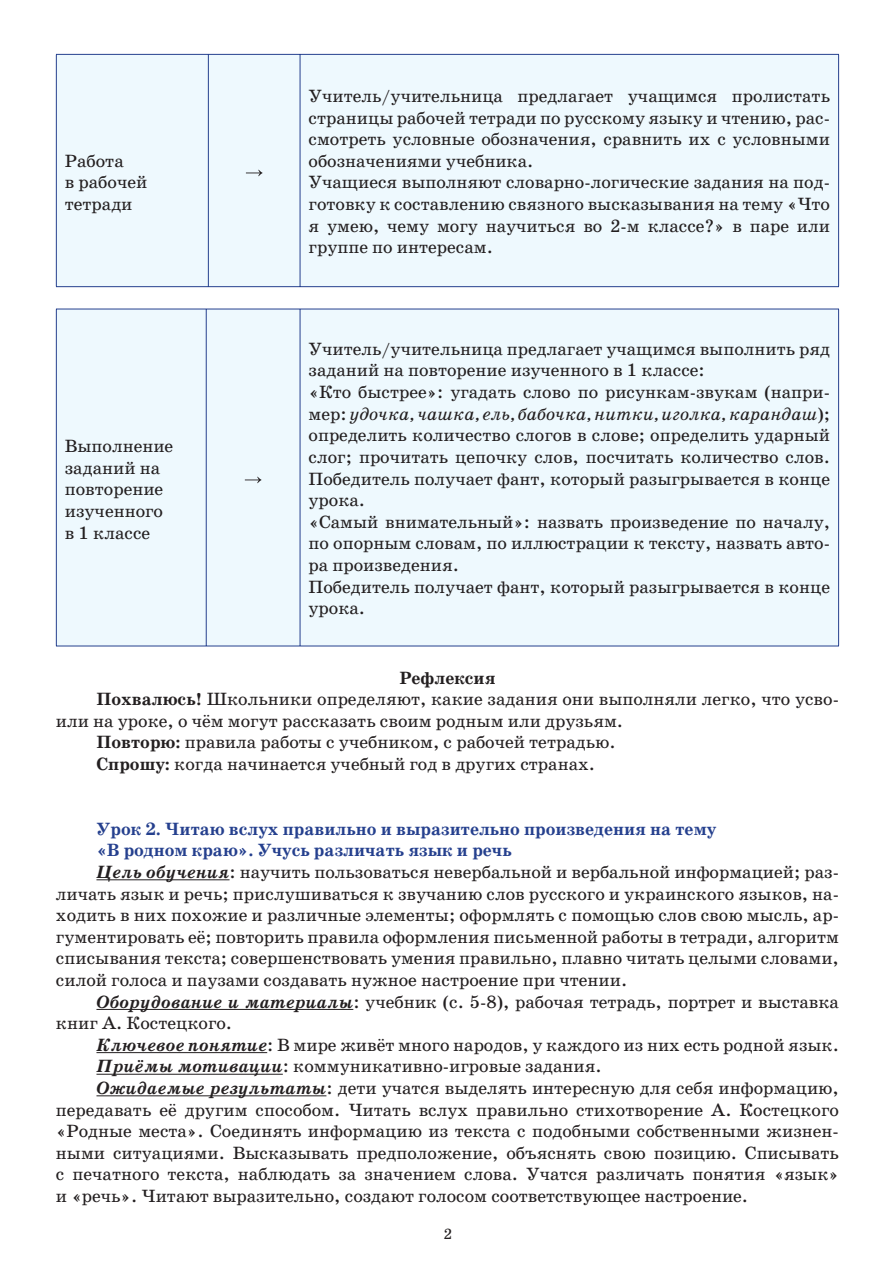
<style>
.page{position:relative;width:893px;height:1263px;background:#fff}
.page>*{position:absolute;margin:0;border:0;box-sizing:border-box;transform-origin:0 0}
.t1{font:18px/21.6px "School Book C";color:#231f20}
.t2{font:700 18px "School Book C";color:#25408e}
.t3{font:700 18px "School Book C";color:#231f20}
.t4{font:15px "School Book C";color:#231f20}
.s1{font-style:italic}
.s2{font-weight:700}
.s3{font-weight:700;font-style:italic}
</style>
<div class="page">
<hr style="left:96px;top:879px;width:134px;height:1px;background:#231f20">
<hr style="left:96px;top:1009px;width:257px;height:1px;background:#231f20">
<hr style="left:96px;top:1052px;width:171px;height:1px;background:#231f20">
<hr style="left:96px;top:1074px;width:187px;height:1px;background:#231f20">
<hr style="left:96px;top:1095px;width:230px;height:1px;background:#231f20">
<div style="left:57px;top:55px;width:781px;height:231px;background:#eef9fe"></div>
<hr style="left:56px;top:54px;width:152px;height:1px;background:#25408e">
<hr style="left:56px;top:55px;width:1px;height:231px;background:#25408e">
<hr style="left:56px;top:286px;width:152px;height:1px;background:#25408e">
<hr style="left:208px;top:54px;width:92px;height:1px;background:#25408e">
<hr style="left:208px;top:55px;width:1px;height:231px;background:#25408e">
<hr style="left:208px;top:286px;width:92px;height:1px;background:#25408e">
<hr style="left:300px;top:54px;width:539px;height:1px;background:#25408e">
<hr style="left:300px;top:55px;width:1px;height:231px;background:#25408e">
<hr style="left:838px;top:55px;width:1px;height:231px;background:#25408e">
<hr style="left:300px;top:286px;width:539px;height:1px;background:#25408e">
<svg style="left:246px;top:170px;width:16px;height:6px"></svg>
<div style="left:57px;top:310px;width:781px;height:336px;background:#eef9fe"></div>
<hr style="left:56px;top:309px;width:150px;height:1px;background:#25408e">
<hr style="left:56px;top:309px;width:1px;height:337px;background:#25408e">
<hr style="left:56px;top:646px;width:150px;height:1px;background:#25408e">
<hr style="left:206px;top:309px;width:94px;height:1px;background:#25408e">
<hr style="left:206px;top:309px;width:1px;height:337px;background:#25408e">
<hr style="left:206px;top:646px;width:94px;height:1px;background:#25408e">
<hr style="left:300px;top:309px;width:539px;height:1px;background:#25408e">
<hr style="left:300px;top:309px;width:1px;height:337px;background:#25408e">
<hr style="left:838px;top:309px;width:1px;height:337px;background:#25408e">
<hr style="left:300px;top:646px;width:539px;height:1px;background:#25408e">
<svg style="left:245px;top:477px;width:16px;height:6px"></svg>
<p class="t1" style="left:65px;top:151px;width:84px">Работа<br>в рабочей тетради</p>
<p class="t1" style="left:65px;top:437px;width:110px">Выполнение заданий на повторение изученного в 1 классе</p>
<p class="t1" style="left:309px;top:87px;width:523px">Учитель/учительница предлагает учащимся пролистать страницы рабочей тетради по русскому языку и чтению, рас&shy;смотреть условные обозначения, сравнить их с условными обозначениями учебника.<br>Учащиеся выполняют словарно-логические задания на под&shy;готовку к составлению связного высказывания на тему «Что я умею, чему могу научиться во 2-м классе?» в паре или группе по интересам.</p>
<p class="t1" style="left:309px;top:340px;width:523px">Учитель/учительница предлагает учащимся выполнить ряд заданий на повторение изученного в 1 классе:<br>«Кто быстрее»: угадать слово по рисункам-звукам (напри&shy;мер: <span class="s1">удочка, чашка, ель, бабочка, нитки, иголка, карандаш</span>); определить количество слогов в слове; определить ударный слог; прочитать цепочку слов, посчитать количество слов.<br>Победитель получает фант, который разыгрывается в конце урока.<br>«Самый внимательный»: назвать произведение по началу, по опорным словам, по иллюстрации к тексту, назвать авто&shy;ра произведения.<br>Победитель получает фант, который разыгрывается в конце урока.</p>
<p class="t3" style="left:399px;top:670px;width:98px">Рефлексия</p>
<p class="t1" style="left:96px;top:690px;width:744px"><span class="s2">Похвалюсь!</span> Школьники определяют, какие задания они выполняли легко, что усво-</p>
<p class="t1" style="left:56px;top:711px;width:569px">или на уроке, о чём могут рассказать своим родным или друзьям.</p>
<p class="t1" style="left:96px;top:733px;width:521px"><span class="s2">Повторю:</span> правила работы с учебником, с рабочей тетрадью.</p>
<p class="t1" style="left:96px;top:755px;width:500px"><span class="s2">Спрошу:</span> когда начинается учебный год в других странах.</p>
<p class="t2" style="left:96px;top:822px;width:621px">Урок 2. Читаю вслух правильно и выразительно произведения на тему</p>
<p class="t2" style="left:96px;top:843px;width:417px">«В родном краю». Учусь различать язык и речь</p>
<p class="t1" style="left:96px;top:863px;width:744px"><span class="s3">Цель обучения</span>: научить пользоваться невербальной и вербальной информацией; раз-</p>
<p class="t1" style="left:56px;top:884px;width:784px">личать язык и речь; прислушиваться к звучанию слов русского и украинского языков, на-</p>
<p class="t1" style="left:56px;top:906px;width:784px">ходить в них похожие и различные элементы; оформлять с помощью слов свою мысль, ар-</p>
<p class="t1" style="left:56px;top:927px;width:784px">гументировать её; повторить правила оформления письменной работы в тетради, алгоритм</p>
<p class="t1" style="left:56px;top:949px;width:784px">списывания текста; совершенствовать умения правильно, плавно читать целыми словами,</p>
<p class="t1" style="left:56px;top:971px;width:573px">силой голоса и паузами создавать нужное настроение при чтении.</p>
<p class="t1" style="left:96px;top:992px;width:744px"><span class="s3">Оборудование и материалы</span>: учебник (с. 5-8), рабочая тетрадь, портрет и выставка</p>
<p class="t1" style="left:56px;top:1014px;width:178px">книг А. Костецкого.</p>
<p class="t1" style="left:96px;top:1035px;width:744px"><span class="s3">Ключевое понятие</span>: В мире живёт много народов, у каждого из них есть родной язык.</p>
<p class="t1" style="left:96px;top:1057px;width:507px"><span class="s3">Приёмы мотивации</span>: коммуникативно-игровые задания.</p>
<p class="t1" style="left:96px;top:1079px;width:744px"><span class="s3">Ожидаемые результаты</span>: дети учатся выделять интересную для себя информацию,</p>
<p class="t1" style="left:56px;top:1100px;width:784px">передавать её другим способом. Читать вслух правильно стихотворение А. Костецкого</p>
<p class="t1" style="left:56px;top:1122px;width:784px">«Родные места». Соединять информацию из текста с подобными собственными жизнен-</p>
<p class="t1" style="left:56px;top:1143px;width:784px">ными ситуациями. Высказывать предположение, объяснять свою позицию. Списывать</p>
<p class="t1" style="left:56px;top:1165px;width:784px">с печатного текста, наблюдать за значением слова. Учатся различать понятия «язык»</p>
<p class="t1" style="left:56px;top:1187px;width:694px">и «речь». Читают выразительно, создают голосом соответствующее настроение.</p>
<p class="t4" style="left:444px;top:1228px;width:10px">2</p>
</div>
